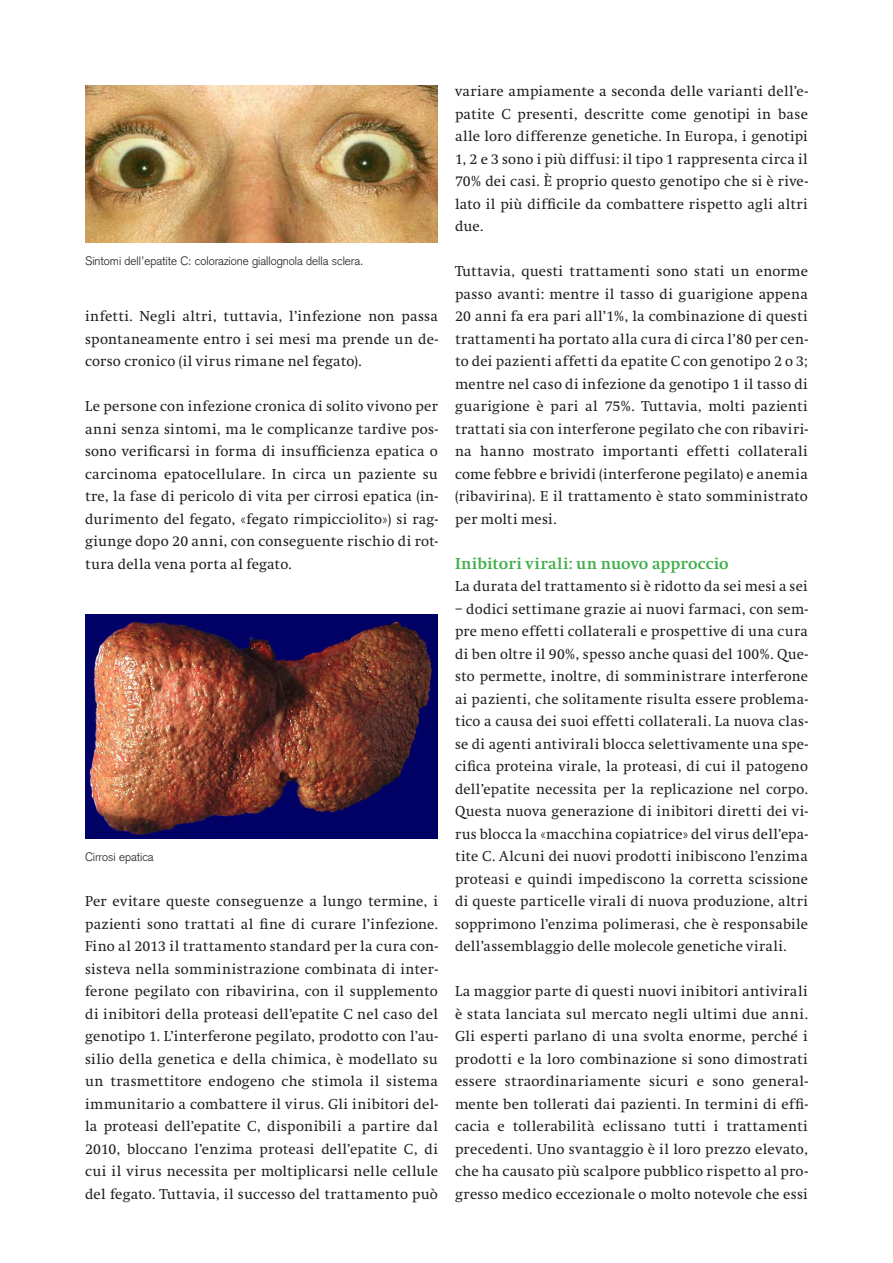
<style>
.page{position:relative;width:893px;height:1263px;background:#fff}
.page>*{position:absolute;margin:0;border:0;box-sizing:border-box;transform-origin:0 0}
.t1{font:700 16.5px "Swift";letter-spacing:.01em;color:#40ae49}
.t2{font:15px/22.5px "Swift";letter-spacing:.015em;color:#231f20;text-align:justify}
.t3{font:300 12px "Akzidenz Grotesk";color:#231f20}
</style>
<div class="page">
<img style="left:85px;top:85px;width:353px;height:158px">
<img style="left:85px;top:614px;width:353px;height:225px">
<p class="t3" style="left:85px;top:254px;width:280px">Sintomi dell’epatite C: colorazione giallognola della sclera.</p>
<p class="t2" style="left:85px;top:305px;width:354px">infetti. Negli altri, tuttavia, l’infezione non passa spontaneamente entro i sei mesi ma prende un de&shy;corso cronico (il virus rimane nel fegato).</p>
<p class="t2" style="left:85px;top:395px;width:354px">Le persone con infezione cronica di solito vivono per anni senza sintomi, ma le complicanze tardive pos&shy;sono verificarsi in forma di insufficienza epatica o carcinoma epatocellulare. In circa un paziente su tre, la fase di pericolo di vita per cirrosi epatica (in&shy;durimento del fegato, «fegato rimpicciolito») si rag&shy;giunge dopo 20 anni, con conseguente rischio di rot&shy;tura della vena porta al fegato.</p>
<p class="t3" style="left:85px;top:850px;width:70px">Cirrosi epatica</p>
<p class="t2" style="left:85px;top:890px;width:354px">Per evitare queste conseguenze a lungo termine, i pazienti sono trattati al fine di curare l’infezione.<br>Fino al 2013 il trattamento standard per la cura con&shy;sisteva nella somministrazione combinata di inter&shy;ferone pegilato con ribavirina, con il supplemento di inibitori della proteasi dell’epatite C nel caso del genotipo 1. L’interferone pegilato, prodotto con l’au&shy;silio della genetica e della chimica, è modellato su un trasmettitore endogeno che stimola il sistema immunitario a combattere il virus. Gli inibitori del&shy;la proteasi dell’epatite C, disponibili a partire dal 2010, bloccano l’enzima proteasi dell’epatite C, di cui il virus necessita per moltiplicarsi nelle cellule del fegato. Tuttavia, il successo del trattamento può</p>
<p class="t2" style="left:455px;top:80px;width:354px">variare ampiamente a seconda delle varianti dell’e&shy;patite C presenti, descritte come genotipi in base alle loro differenze genetiche. In Europa, i genotipi 1, 2 e 3 sono i più diffusi: il tipo 1 rappresenta circa il 70% dei casi. È proprio questo genotipo che si è rive&shy;lato il più difficile da combattere rispetto agli altri due.</p>
<p class="t2" style="left:455px;top:260px;width:354px">Tuttavia, questi trattamenti sono stati un enorme passo avanti: mentre il tasso di guarigione appena 20 anni fa era pari all’1%, la combinazione di questi trattamenti ha portato alla cura di circa l’80 per cen&shy;to dei pazienti affetti da epatite C con genotipo 2 o 3; mentre nel caso di infezione da genotipo 1 il tasso di guarigione è pari al 75%. Tuttavia, molti pazienti trattati sia con interferone pegilato che con ribaviri&shy;na hanno mostrato importanti effetti collaterali come febbre e brividi (interferone pegilato) e anemia (ribavirina). E il trattamento è stato somministrato per molti mesi.</p>
<p class="t1" style="left:455px;top:554px;width:275px">Inibitori virali: un nuovo approccio</p>
<p class="t2" style="left:455px;top:575px;width:354px">La durata del trattamento si è ridotto da sei mesi a sei</p>
<p class="t2" style="left:455px;top:598px;width:354px">– dodici settimane grazie ai nuovi farmaci, con sem&shy;pre meno effetti collaterali e prospettive di una cura di ben oltre il 90%, spesso anche quasi del 100%. Que&shy;sto permette, inoltre, di somministrare interferone ai pazienti, che solitamente risulta essere problema&shy;tico a causa dei suoi effetti collaterali. La nuova clas&shy;se di agenti antivirali blocca selettivamente una spe&shy;cifica proteina virale, la proteasi, di cui il patogeno dell’epatite necessita per la replicazione nel corpo.<br>Questa nuova generazione di inibitori diretti dei vi&shy;rus blocca la «macchina copiatrice» del virus dell’epa&shy;tite C. Alcuni dei nuovi prodotti inibiscono l’enzima proteasi e quindi impediscono la corretta scissione di queste particelle virali di nuova produzione, altri sopprimono l’enzima polimerasi, che è responsabile dell’assemblaggio delle molecole genetiche virali.</p>
<p class="t2" style="left:455px;top:980px;width:354px">La maggior parte di questi nuovi inibitori antivirali è stata lanciata sul mercato negli ultimi due anni.<br>Gli esperti parlano di una svolta enorme, perché i prodotti e la loro combinazione si sono dimostrati essere straordinariamente sicuri e sono general&shy;mente ben tollerati dai pazienti. In termini di effi&shy;cacia e tollerabilità eclissano tutti i trattamenti precedenti. Uno svantaggio è il loro prezzo elevato, che ha causato più scalpore pubblico rispetto al pro&shy;gresso medico eccezionale o molto notevole che essi</p>
</div>
